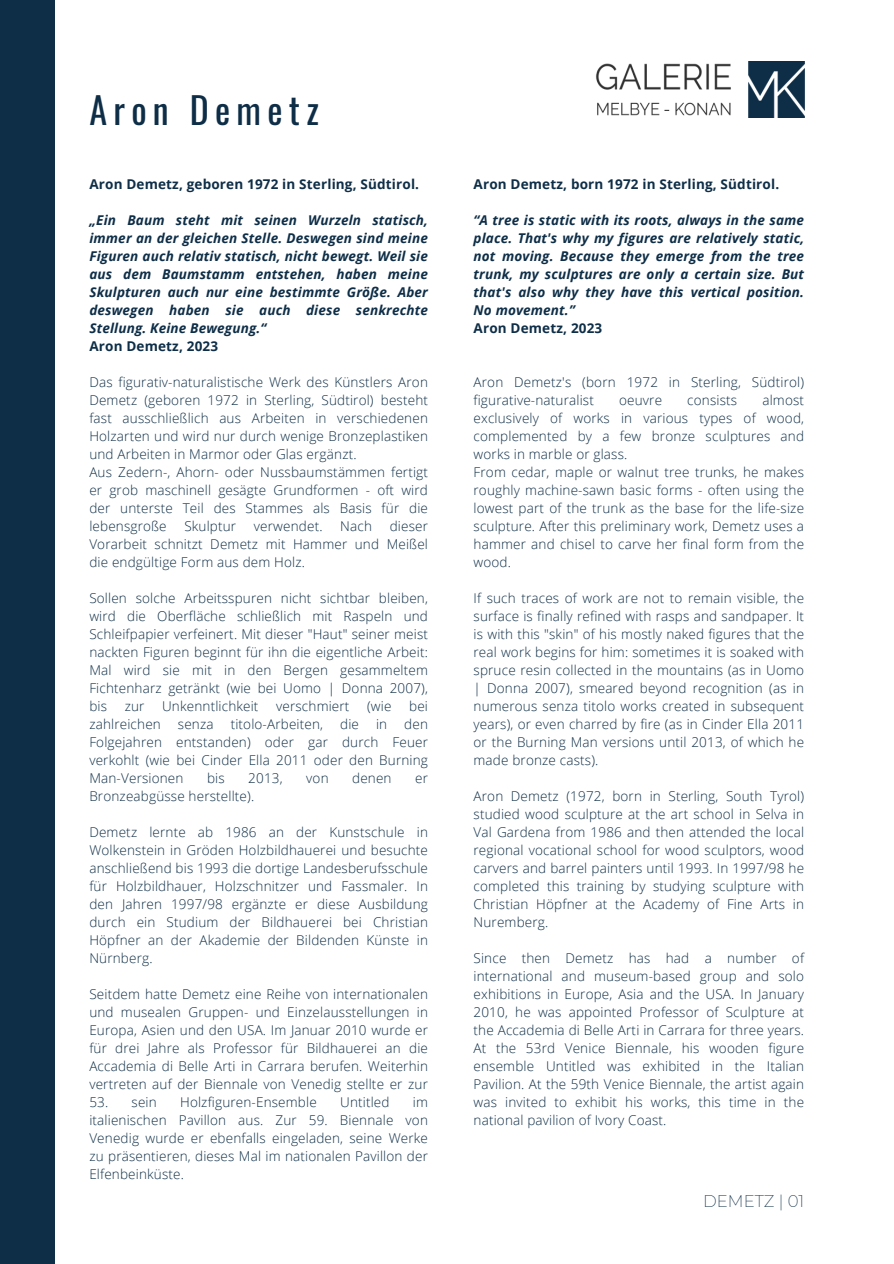
<style>
.page{position:relative;width:894px;height:1264px;background:#fff}
.page>*{position:absolute;margin:0;border:0;box-sizing:border-box;transform-origin:0 0}
.t1{font:36px "Oswald";letter-spacing:.175em;color:#0e2e47}
.t2{font:200 16.5px "Montserrat";color:#0e2e47}
.t3{font:300 13.5px/18px "Open Sans";letter-spacing:.015em;color:#0e2e47;text-align:justify}
.t4{font:italic 700 13.5px/18px "Open Sans";letter-spacing:.01em;color:#0e2e47}
.t5{font:700 13.5px "Open Sans";letter-spacing:.01em;color:#0e2e47}
.s1{font-style:normal}
</style>
<div class="page">
<div style="left:0;top:0;width:54px;height:1263px;background:#0e2e47"></div>
<img style="left:596px;top:61px;width:208px;height:56px">
<p class="t1" style="left:89px;top:82px;width:231px">Aron Demetz</p>
<h3 class="t5" style="left:89px;top:174px;width:331px">Aron Demetz, geboren 1972 in Sterling, Südtirol.</h3>
<p class="t4" style="left:89px;top:211px;width:340px">„Ein Baum steht mit seinen Wurzeln statisch, immer an der gleichen Stelle. Deswegen sind meine Figuren auch relativ statisch, nicht bewegt. Weil sie aus dem Baumstamm entstehen, haben meine Skulpturen auch nur eine bestimmte Größe. Aber deswegen haben sie auch diese senkrechte Stellung. Keine Bewegung.“<br><span class="s1">Aron Demetz, 2023</span></p>
<p class="t3" style="left:89px;top:373px;width:340px">Das figurativ-naturalistische Werk des Künstlers Aron Demetz (geboren 1972 in Sterling, Südtirol) besteht fast ausschließlich aus Arbeiten in verschiedenen Holzarten und wird nur durch wenige Bronzeplastiken und Arbeiten in Marmor oder Glas ergänzt.</p>
<p class="t3" style="left:89px;top:463px;width:340px">Aus Zedern-, Ahorn- oder Nussbaumstämmen fertigt er grob maschinell gesägte Grundformen - oft wird der unterste Teil des Stammes als Basis für die lebensgroße</p>
<p class="t3" style="left:89px;top:517px;width:340px;text-indent:300px">dieser Vorarbeit schnitzt Demetz mit Hammer und Meißel die endgültige Form aus dem Holz.</p>
<p class="t3" style="left:89px;top:589px;width:340px">Sollen solche Arbeitsspuren nicht sichtbar bleiben, wird die Oberfläche schließlich mit Raspeln und Schleifpapier verfeinert. Mit dieser "Haut" seiner meist nackten Figuren beginnt für ihn die eigentliche Arbeit:<br>Mal wird sie mit in den Bergen gesammeltem Fichtenharz getränkt (wie bei Uomo | Donna 2007), bis</p>
<p class="t3" style="left:184px;top:517px;width:53px">Skulptur</p>
<p class="t3" style="left:254px;top:517px;width:70px">verwendet.</p>
<p class="t3" style="left:340px;top:517px;width:33px">Nach</p>
<p class="t3" style="left:125px;top:697px;width:21px">zur</p>
<p class="t3" style="left:162px;top:697px;width:98px">Unkenntlichkeit</p>
<p class="t3" style="left:276px;top:697px;width:75px">verschmiert</p>
<p class="t3" style="left:367px;top:697px;width:26px">(wie</p>
<p class="t3" style="left:409px;top:697px;width:20px">bei</p>
<p class="t3" style="left:89px;top:715px;width:73px">zahlreichen</p>
<p class="t3" style="left:178px;top:715px;width:37px">senza</p>
<p class="t3" style="left:230px;top:715px;width:94px">titolo-Arbeiten,</p>
<p class="t3" style="left:340px;top:715px;width:20px">die</p>
<p class="t3" style="left:376px;top:715px;width:13px">in</p>
<p class="t3" style="left:89px;top:715px;width:340px;text-indent:315px">den Folgejahren entstanden) oder gar durch Feuer verkohlt (wie bei Cinder Ella 2011 oder den Burning Man-Versionen</p>
<p class="t3" style="left:207px;top:769px;width:19px">bis</p>
<p class="t3" style="left:248px;top:769px;width:36px">2013,</p>
<p class="t3" style="left:306px;top:769px;width:24px">von</p>
<p class="t3" style="left:352px;top:769px;width:41px">denen</p>
<p class="t3" style="left:415px;top:769px;width:14px">er</p>
<p class="t3" style="left:89px;top:787px;width:166px">Bronzeabgüsse herstellte).</p>
<p class="t3" style="left:89px;top:823px;width:340px">Demetz lernte ab 1986 an der Kunstschule in Wolkenstein in Gröden Holzbildhauerei und besuchte anschließend bis 1993 die dortige Landesberufsschule für Holzbildhauer, Holzschnitzer und Fassmaler. In den Jahren 1997/98 ergänzte er diese Ausbildung durch ein Studium der Bildhauerei bei Christian Höpfner an der Akademie der Bildenden Künste in Nürnberg.</p>
<p class="t3" style="left:89px;top:985px;width:340px">Seitdem hatte Demetz eine Reihe von internationalen und musealen Gruppen- und Einzelausstellungen in Europa, Asien und den USA. Im Januar 2010 wurde er für drei Jahre als Professor für Bildhauerei an die Accademia di Belle Arti in Carrara berufen. Weiterhin vertreten auf der Biennale von Venedig stellte er zur</p>
<p class="t3" style="left:89px;top:1093px;width:69px">53. sein</p>
<p class="t3" style="left:180px;top:1093px;width:138px">Holzfiguren-Ensemble</p>
<p class="t3" style="left:340px;top:1093px;width:51px">Untitled</p>
<p class="t3" style="left:89px;top:1093px;width:340px;text-indent:323px">im italienischen Pavillon aus. Zur 59. Biennale von Venedig wurde er ebenfalls eingeladen, seine Werke zu präsentieren, dieses Mal im nationalen Pavillon der Elfenbeinküste.</p>
<p class="t5" style="left:473px;top:174px;width:307px">Aron Demetz, born 1972 in Sterling, Südtirol.</p>
<h3 class="t4" style="left:473px;top:211px;width:332px">“A tree is static with its roots, always in the same place. That's why my figures are relatively static, not moving. Because they emerge from the tree trunk, my sculptures are only a certain size. But that's also why they have this vertical position.<br>No movement.”<br><span class="s1">Aron Demetz, 2023</span></h3>
<h3 class="t3" style="left:473px;top:373px;width:332px">Aron Demetz's (born 1972 in Sterling, Südtirol) figurative-naturalist</h3>
<h3 class="t3" style="left:473px;top:391px;width:332px;text-indent:289px">almost exclusively of works in various types of wood, complemented by a few bronze sculptures and works in marble or glass.</h3>
<p class="t3" style="left:473px;top:463px;width:332px">From cedar, maple or walnut tree trunks, he makes roughly machine-sawn basic forms - often using the lowest part of the trunk as the base for the life-size sculpture. After this preliminary work, Demetz uses a hammer and chisel to carve her final form from the wood.</p>
<p class="t3" style="left:473px;top:589px;width:332px">If such traces of work are not to remain visible, the surface is finally refined with rasps and sandpaper. It is with this "skin" of his mostly naked figures that the real work begins for him: sometimes it is soaked with spruce resin collected in the mountains (as in Uomo | Donna 2007), smeared beyond recognition (as in numerous senza titolo works created in subsequent years), or even charred by fire (as in Cinder Ella 2011 or the Burning Man versions until 2013, of which he made bronze casts).</p>
<p class="t3" style="left:473px;top:787px;width:332px">Aron Demetz (1972, born in Sterling, South Tyrol) studied wood sculpture at the art school in Selva in Val Gardena from 1986 and then attended the local regional vocational school for wood sculptors, wood carvers and barrel painters until 1993. In 1997/98 he completed this training by studying sculpture with Christian Höpfner at the Academy of Fine Arts in Nuremberg.</p>
<h3 class="t3" style="left:473px;top:949px;width:332px">Since then Demetz has had a number of international and museum-based group and solo exhibitions in Europe, Asia and the USA. In January 2010, he was appointed Professor of Sculpture at the Accademia di Belle Arti in Carrara for three years.<br>At the 53rd Venice Biennale, his wooden figure ensemble Untitled was exhibited in the Italian Pavilion. At the 59th Venice Biennale, the artist again was invited to exhibit his works, this time in the national pavilion of Ivory Coast.</h3>
<h3 class="t3" style="left:619px;top:391px;width:44px">oeuvre</h3>
<h3 class="t3" style="left:687px;top:391px;width:51px">consists</h3>
<h1 class="t2" style="left:703px;top:1190px;width:102px">DEMETZ | 01</h1>
</div>
